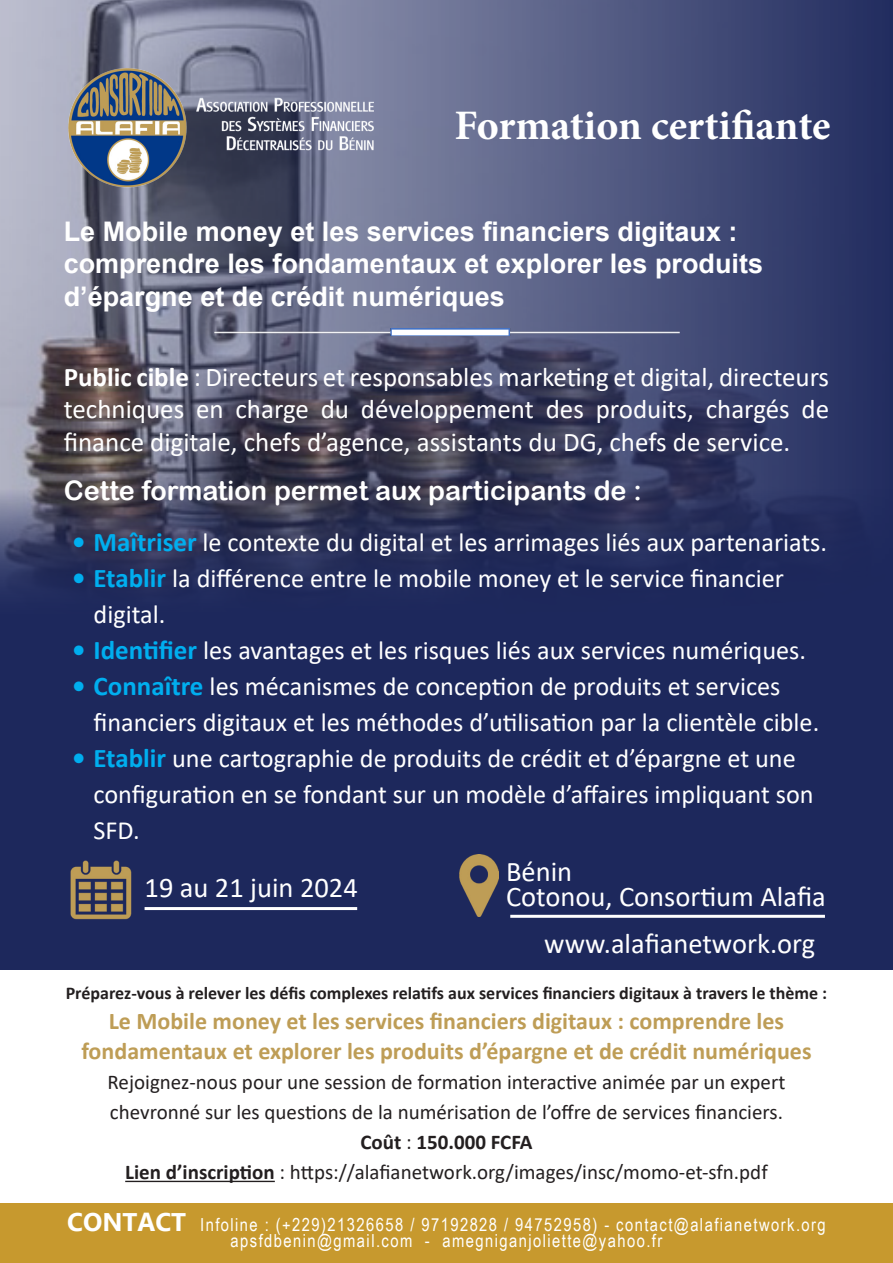
<style>
.page{position:relative;width:893px;height:1263px;background:#fff}
.page>*{position:absolute;margin:0;border:0;box-sizing:border-box;transform-origin:0 0}
.t1{font:700 42px "Minion Pro";letter-spacing:-.005em;color:#fff}
.t2{font:28.5px "Calibri";color:#fff}
.t3{font:27px/32.4px "Calibri";color:#fff;text-align:justify}
.t4{font:700 27px/32.4px "Arial";color:#fff}
.t5{font:27px "Arial Rounded MT Bold";color:#fff}
.t6{font:26.25px/36px "Calibri";color:#fff}
.t7{font:700 24px/30px "Calibri";color:#be9d56;text-align:center}
.t8{font:21px/30px "Calibri";color:#231f20}
.t9{font:700 21px "Calibri";color:#231f20}
.t10{font:18px "Arial Narrow";letter-spacing:.08em;color:#fff}
.t11{font:700 18px "Calibri";color:#231f20}
.s1{font-weight:700}
.s2{font-weight:700;font-size:27px;color:#00aeef}
.s3{font-weight:400}
.s4{font-family:"Ebrima";font-weight:700;font-size:25.5px}
</style>
<div class="page">
<div style="left:0;top:0;width:893px;height:969px;background:#1d285c"></div>
<img style="left:0;top:0;width:856px;height:590px">
<div style="left:0;top:1203px;width:893px;height:60px;background:#c7992e"></div>
<hr style="left:125px;top:1181px;width:150px;height:1px;background:#231f20">
<img style="left:214px;top:328px;width:466px;height:8px">
<img style="left:64px;top:64px;width:319px;height:127px">
<img style="left:70px;top:860px;width:62px;height:60px">
<hr style="left:145px;top:907px;width:212px;height:3px;background:#fff">
<img style="left:459px;top:855px;width:39px;height:61px">
<hr style="left:510px;top:915px;width:315px;height:3px;background:#fff">
<p class="t1" style="left:454px;top:96px;width:378px">Formation certifiante</p>
<p class="t4" style="left:64px;top:215px;width:701px">Le Mobile money et les services financiers digitaux : comprendre les fondamentaux et explorer les produits d’épargne et de crédit numériques</p>
<p class="t3" style="left:64px;top:360px;width:767px"><span class="s1">Public cible</span> : Directeurs et responsables marketing et digital, directeurs techniques en charge du développement des produits, chargés de finance digitale, chefs d’agence, assistants du DG, chefs de service.</p>
<p class="t5" style="left:64px;top:474px;width:579px">Cette formation permet aux participants de :</p>
<p class="t6" style="left:72px;top:523px;width:756px"><span class="s2">• Maîtriser</span> le contexte du digital et les arrimages liés aux partenariats.</p>
<p class="t6" style="left:94px;top:559px;width:692px;text-indent:-21px"><span class="s2">• Etablir</span> la différence entre le mobile money et le service financier digital.</p>
<p class="t6" style="left:72px;top:631px;width:735px"><span class="s2">• Identifier</span> les avantages et les risques liés aux services numériques.</p>
<p class="t6" style="left:94px;top:667px;width:727px;text-indent:-21px"><span class="s2">• Connaître</span> les mécanismes de conception de produits et services financiers digitaux et les méthodes d’utilisation par la clientèle cible.</p>
<p class="t6" style="left:94px;top:739px;width:722px;text-indent:-21px"><span class="s2">• Etablir</span> une cartographie de produits de crédit et d’épargne et une configuration en se fondant sur un modèle d’affaires impliquant son<br>SFD.</p>
<p class="t2" style="left:145px;top:868px;width:215px">19 au 21 juin 2024</p>
<p class="t2" style="left:506px;top:852px;width:68px">Bénin</p>
<p class="t2" style="left:506px;top:877px;width:321px">Cotonou, Consortium Alafia</p>
<p class="t2" style="left:544px;top:924px;width:272px">www.alafianetwork.org</p>
<p class="t11" style="left:66px;top:980px;width:763px">Préparez-vous à relever les défis complexes relatifs aux services financiers digitaux à travers le thème :</p>
<p class="t7" style="left:81px;top:1006px;width:732px">Le Mobile money et les services financiers digitaux : comprendre les fondamentaux et explorer les produits d’épargne et de crédit numériques</p>
<p class="t8" style="left:108px;top:1066px;width:679px">Rejoignez-nous pour une session de formation interactive animée par un expert chevronné sur les questions de la numérisation de l’offre de services financiers.</p>
<p class="t9" style="left:360px;top:1127px;width:174px">Coût <span class="s3">:</span> 150.000 FCFA</p>
<p class="t8" style="left:125px;top:1156px;width:644px"><span class="s1">Lien d’inscription</span> : https://alafianetwork.org/images/insc/momo-et-sfn.pdf</p>
<p class="t10" style="left:67px;top:1211px;width:760px"><span class="s4">CONTACT</span> Infoline : (+229)21326658 / 97192828 / 94752958) - contact@alafianetwork.org</p>
<p class="t10" style="left:231px;top:1228px;width:433px">apsfdbenin@gmail.com - amegniganjoliette@yahoo.fr</p>
</div>
